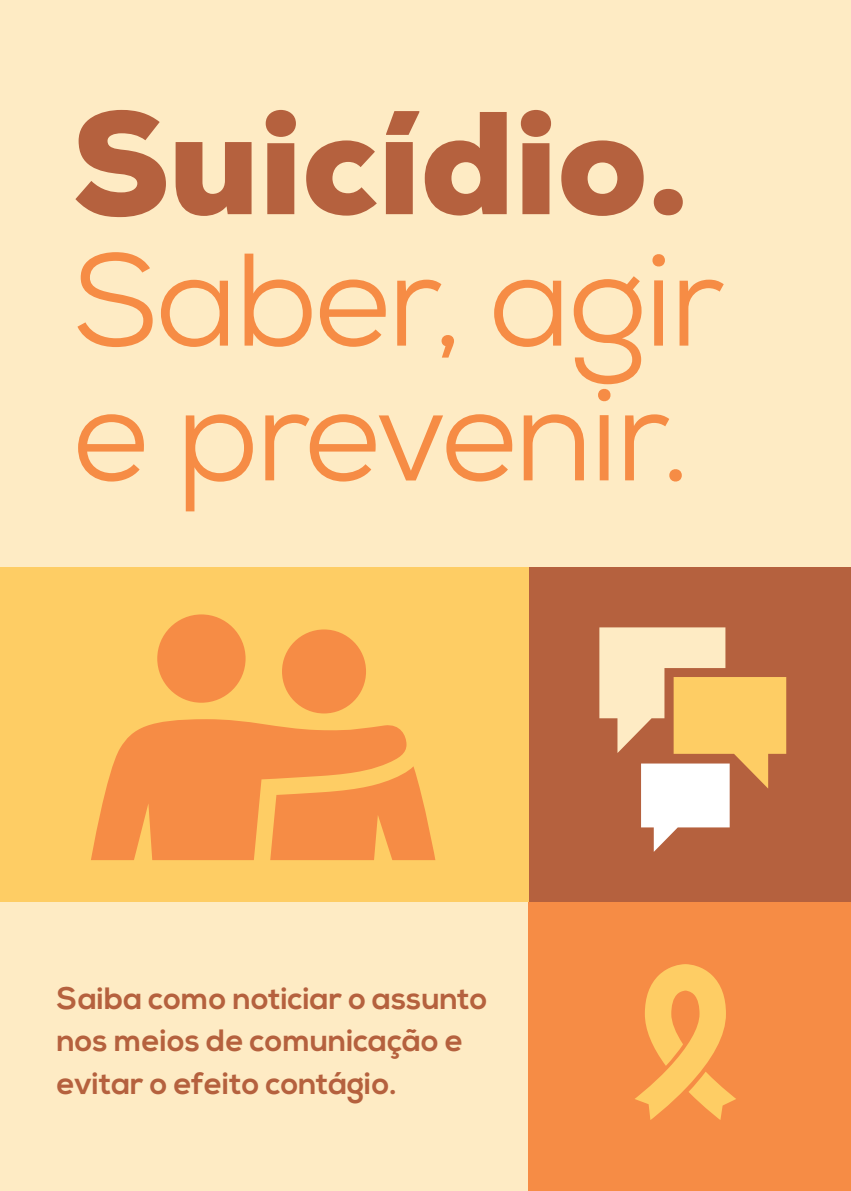
<style>
.page{position:relative;width:851px;height:1191px;background:#fff}
.page>*{position:absolute;margin:0;border:0;box-sizing:border-box;transform-origin:0 0}
.t1{font:900 146px "Nexa";color:#b5613e}
.t2{font:131.4px/134.6px "Nexa";letter-spacing:-.03em;color:#f68c45}
.t3{font:700 30.8px/42.4px "Nexa";color:#b5613e}
</style>
<div class="page">
<div style="left:0;top:901px;width:528px;height:290px;background:#feebc4"></div>
<div style="left:0;top:0;width:850px;height:595px;background:#feebc4"></div>
<div style="left:528px;top:901px;width:322px;height:290px;background:#f68c45"></div>
<svg style="left:635px;top:964px;width:101px;height:156px"></svg>
<div style="left:528px;top:567px;width:322px;height:335px;background:#b5613e"></div>
<div style="left:0;top:567px;width:528px;height:335px;background:#fecd64"></div>
<svg style="left:406px;top:766px;width:29px;height:94px"></svg>
<div style="left:157px;top:614px;width:88px;height:88px;background:#f68c45;border-radius:50%"></div>
<div style="left:282px;top:629px;width:84px;height:84px;background:#f68c45;border-radius:50%"></div>
<svg style="left:91px;top:719px;width:315px;height:141px;fill:#f68c45"></svg>
<svg style="left:599px;top:627px;width:187px;height:225px"></svg>
<h1 class="t1" style="left:72px;top:69px;width:618px">Suicídio.</h1>
<h2 class="t2" style="left:72px;top:233px;width:653px">Saber, agir e prevenir.</h2>
<p class="t3" style="left:57px;top:978px;width:432px">Saiba como noticiar o assunto nos meios de comunicação e evitar o efeito contágio.</p>
</div>
